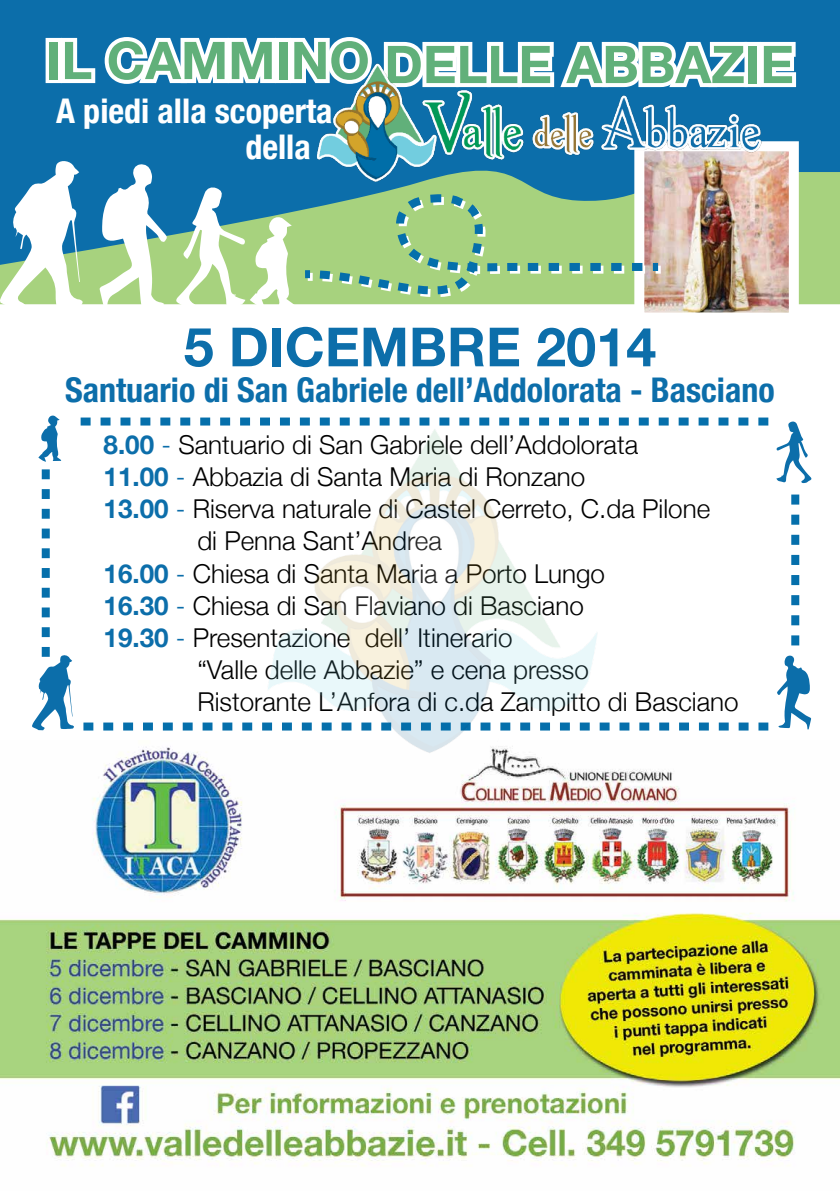
<style>
.page{position:relative;width:840px;height:1191px;background:#fff}
.page>*{position:absolute;margin:0;border:0;box-sizing:border-box;transform-origin:0 0}
.t1{font:700 54px "Helvetica Neue";color:#0c6eaa}
.t2{font:700 52px "Helvetica Neue";color:#61b07a}
.t3{font:700 condensed 34px "Helvetica Neue";color:#0c6eaa}
.t4{font:700 condensed 34px/36px "Helvetica Neue";color:#fff}
.t5{font:300 26px "Helvetica Neue";color:#000}
.s1{font-weight:700;color:#0c6eaa}
.s2{color:#0c6eaa}
</style>
<div class="page">
<div style="left:803px;top:182px;width:36px;height:123px;background:#a7d27e"></div>
<svg style="left:83px;top:182px;width:92px;height:123px;background:#589f95"></svg>
<div style="left:0;top:0;width:839px;height:182px;background:#0c6eaa"></div>
<img style="left:0;top:746px;width:839px;height:420px">
<svg style="left:0;top:159px;width:83px;height:146px"></svg>
<svg style="left:99px;top:164px;width:68px;height:141px"></svg>
<svg style="left:57px;top:31px;width:222px;height:59px"></svg>
<svg style="left:286px;top:31px;width:513px;height:62px"></svg>
<img style="left:305px;top:59px;width:462px;height:77px">
<img style="left:175px;top:136px;width:628px;height:177px">
<svg style="left:777px;top:655px;width:33px;height:74px"></svg>
<svg style="left:776px;top:421px;width:35px;height:62px"></svg>
<svg style="left:38px;top:415px;width:23px;height:47px"></svg>
<svg style="left:32px;top:469px;width:42px;height:261px"></svg>
<svg style="left:83px;top:722px;width:685px;height:8px"></svg>
<svg style="left:791px;top:494px;width:7px;height:151px"></svg>
<svg style="left:81px;top:417px;width:687px;height:8px"></svg>
<img style="left:243px;top:417px;width:379px;height:353px">
<h2 class="t2" style="left:46px;top:32px;width:749px">IL CAMMINO DELLE ABBAZIE</h2>
<h3 class="t4" style="left:245px;top:92px;width:89px;text-indent:-189px">A piedi alla scoperta della</h3>
<h1 class="t1" style="left:183px;top:314px;width:82px">5 DICEMB</h1>
<h1 class="t1" style="left:446px;top:314px;width:211px">RE 2014</h1>
<h3 class="t3" style="left:65px;top:369px;width:710px">Santuario di San Gabriele dell’Addolorata - Basciano</h3>
<p class="t5" style="left:103px;top:429px;width:536px"><span class="s1">8.00</span> <span class="s2">-</span> Santuario di San Gabriele dell’Addolorata</p>
<p class="t5" style="left:103px;top:461px;width:483px"><span class="s1">11.00</span> <span class="s2">-</span> Abbazia di Santa Maria di Ronzano</p>
<p class="t5" style="left:103px;top:493px;width:607px"><span class="s1">13.00</span> <span class="s2">-</span> Riserva naturale di Castel Cerreto, C.da Pilone</p>
<p class="t5" style="left:197px;top:525px;width:246px">di Penna Sant’Andrea</p>
<p class="t5" style="left:103px;top:557px;width:502px"><span class="s1">16.00</span> <span class="s2">-</span> Chiesa di Santa Maria a Porto Lungo</p>
<p class="t5" style="left:103px;top:589px;width:481px"><span class="s1">16.30</span> <span class="s2">-</span> Chiesa di San Flaviano di Basciano</p>
<p class="t5" style="left:103px;top:621px;width:410px"><span class="s1">19.30</span> <span class="s2">-</span> Presentazione dell’ Itinerario</p>
<p class="t5" style="left:197px;top:653px;width:393px">“Valle delle Abbazie” e cena presso</p>
<p class="t5" style="left:197px;top:685px;width:542px">Ristorante L’Anfora di c.da Zampitto di Basciano</p>
</div>
